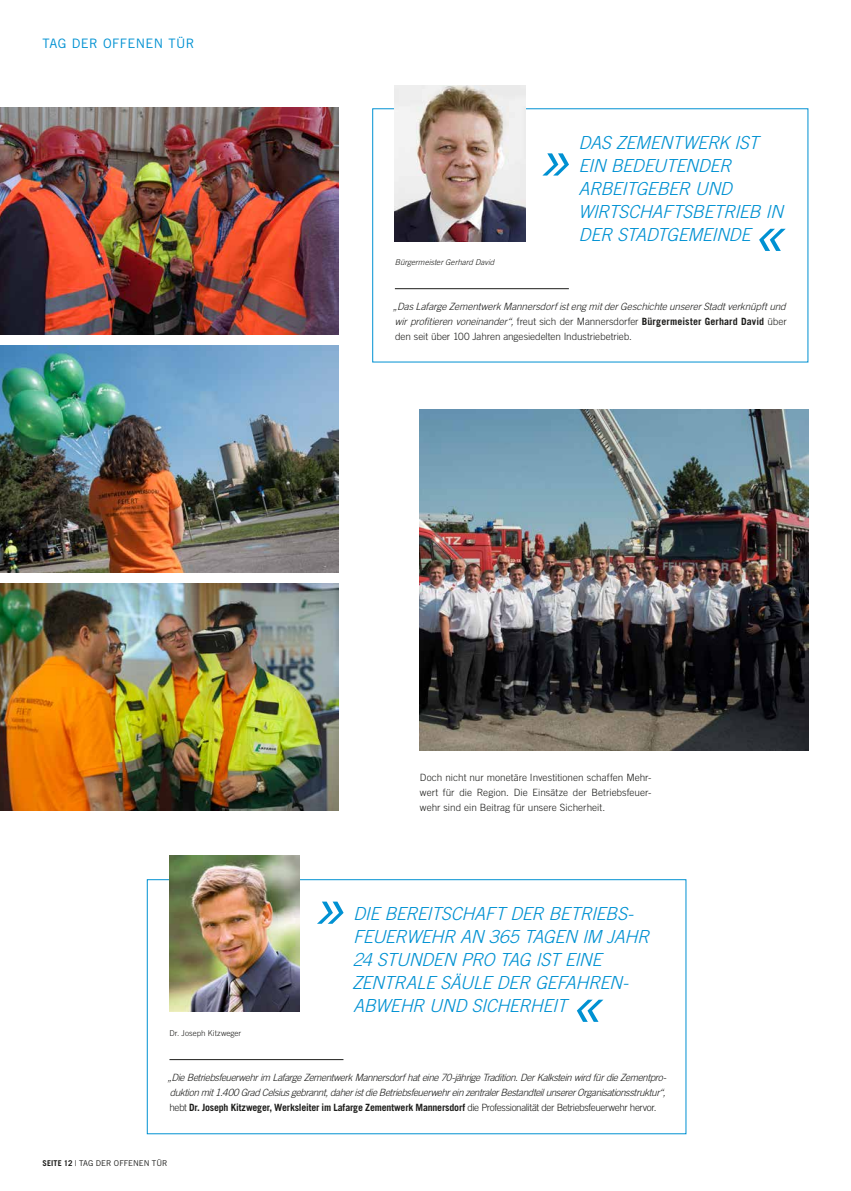
<style>
.page{position:relative;width:851px;height:1191px;background:#fff}
.page>*{position:absolute;margin:0;border:0;box-sizing:border-box;transform-origin:0 0}
.t1{font:italic 300 18px/23px "Trade Gothic LT";color:#0091d2}
.t2{font:13px "Trade Gothic LT";letter-spacing:.025em;color:#0091d2}
.t3{font:italic 300 10px/15px "Trade Gothic LT";color:#1d1d1b}
.t4{font:300 10px/15px "Trade Gothic LT";letter-spacing:.005em;color:#1d1d1b;text-align:justify}
.t5{font:italic 300 8px "Trade Gothic LT";color:#1d1d1b}
.t6{font:8px "Trade Gothic LT";letter-spacing:-.005em;color:#1d1d1b}
.t7{font:300 8px "Trade Gothic LT";letter-spacing:.01em;color:#1d1d1b}
.s1{font-style:normal}
.s2{font-weight:700;font-style:normal}
.s3{font-weight:700}
</style>
<div class="page">
<img style="left:420px;top:410px;width:388px;height:340px">
<svg style="left:543px;top:153px;width:26px;height:22px"></svg>
<hr style="left:395px;top:288px;width:173px;height:1px;background:#1d1d1b">
<img style="left:395px;top:85px;width:130px;height:156px">
<svg style="left:759px;top:229px;width:26px;height:22px"></svg>
<div style="left:147px;top:879px;width:539px;height:255px;border:1px solid #0091d2"></div>
<svg style="left:318px;top:901px;width:25px;height:22px"></svg>
<hr style="left:169px;top:1059px;width:174px;height:1px;background:#1d1d1b">
<img style="left:169px;top:856px;width:131px;height:156px">
<svg style="left:576px;top:999px;width:27px;height:22px"></svg>
<img style="left:0;top:346px;width:338px;height:226px">
<img style="left:0;top:584px;width:338px;height:226px">
<img style="left:0;top:108px;width:338px;height:226px">
<h2 class="t2" style="left:43px;top:35px;width:153px">TAG DER OFFENEN TÜR</h2>
<h1 class="t1" style="left:578px;top:131px;width:212px">DAS ZEMENTWERK IST<br>EIN BEDEUTENDER<br>ARBEITGEBER UND<br>WIRTSCHAFTSBETRIEB IN<br>DER STADTGEMEINDE</h1>
<p class="t5" style="left:395px;top:258px;width:103px">BürgermeisterGerhard David</p>
<p class="t3" style="left:393px;top:299px;width:397px">„DasLafargeZementwerkMannersdorfistengmitderGeschichteunsererStadtverknüpftund wirprofitieren voneinander“,<span class="s1">freut sich der Mannersdorfer</span> <span class="s2">Bürgermeister Gerhard David</span> <span class="s1">über den seit über 100 Jahren angesiedelten Industriebetrieb.</span></p>
<p class="t4" style="left:420px;top:769px;width:233px">Doch nicht nur monetäre Investitionen schaffen Mehr&shy;wert für die Region. Die Einsätze der Betriebsfeuer&shy;wehr sind ein Beitrag für unsere Sicherheit.</p>
<h1 class="t1" style="left:352px;top:902px;width:304px">DIE BEREITSCHAFT DER BETRIEBS-<br>FEUERWEHR AN 365 TAGEN IM JAHR<br>24 STUNDEN PRO TAG IST EINE<br>ZENTRALE SÄULE DER GEFAHREN-<br>ABWEHR UND SICHERHEIT</h1>
<p class="t7" style="left:169px;top:1028px;width:73px">Dr. Joseph Kitzweger</p>
<p class="t3" style="left:167px;top:1069px;width:503px;text-align:justify">„DieBetriebsfeuerwehrim LafargeZementwerkMannersdorfhateine70-jährigeTradition.DerKalksteinwirdfürdieZementpro&shy;duktionmit1.400GradCelsiusgebrannt,daheristdieBetriebsfeuerwehreinzentralerBestandteilunsererOrganisationsstruktur“, <span class="s1">hebt</span> <span class="s2">Dr. Joseph Kitzweger, Werksleiter im Lafarge Zementwerk Mannersdorf</span> <span class="s1">die Professionalität der Betriebsfeuerwehr hervor.</span></p>
<p class="t6" style="left:43px;top:1158px;width:126px"><span class="s3">SEITE 12</span> | TAG DER OFFENEN TÜR</p>
</div>
